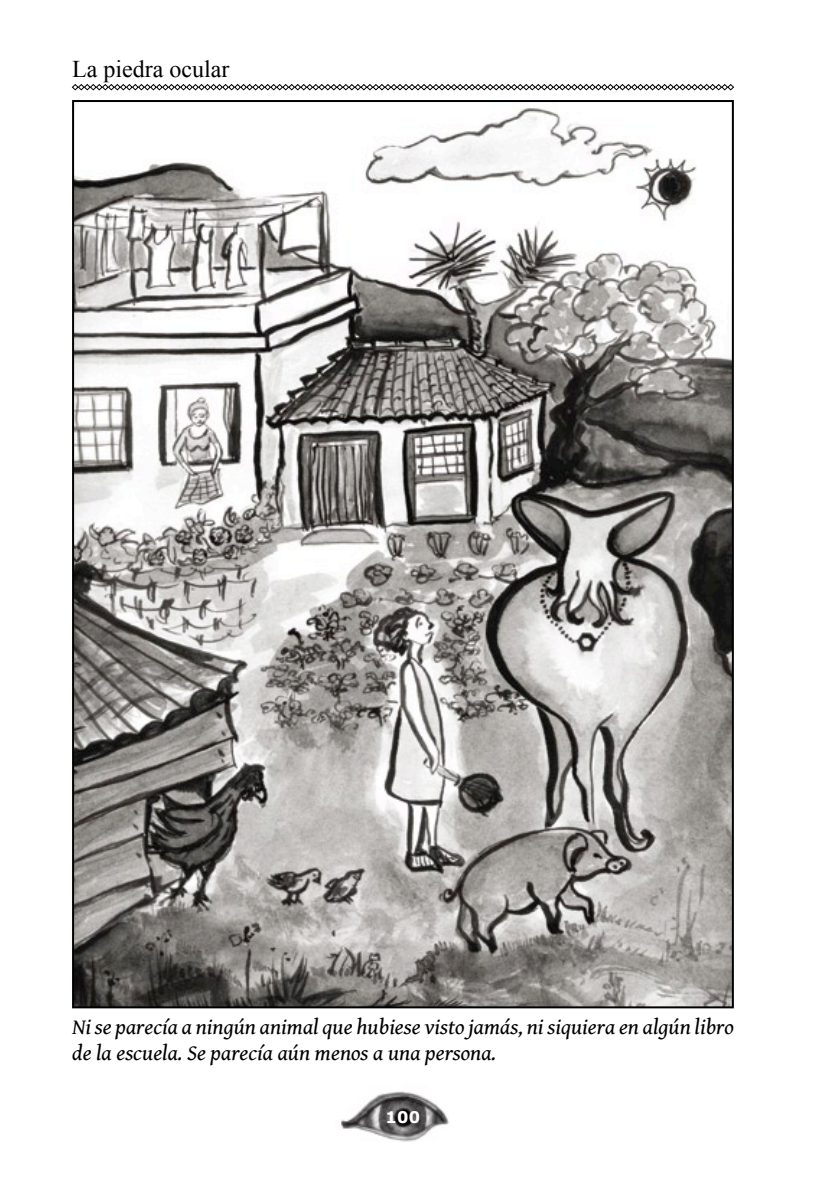
<style>
.page{position:relative;width:840px;height:1191px;background:#fff}
.page>*{position:absolute;margin:0;border:0;box-sizing:border-box;transform-origin:0 0}
.t1{font:24px "Times New Roman";color:#000}
.t2{font:italic 22px/26.4px "Gentium Book Basic";color:#000}
.t3{font:700 16px "Verdana";color:#fff}
</style>
<div class="page">
<img style="left:341px;top:1091px;width:108px;height:51px">
<svg style="left:72px;top:84px;width:661px;height:7px"></svg>
<img style="left:75px;top:108px;width:655px;height:897px">
<p class="t1" style="left:72px;top:53px;width:159px">La piedra ocular</p>
<p class="t2" style="left:72px;top:1012px;width:663px">Ni se parecía a ningún animal que hubiese visto jamás, ni siquiera en algún libro de la escuela. Se parecía aún menos a una persona.</p>
<p class="t3" style="left:385px;top:1105px;width:36px">100</p>
</div>
